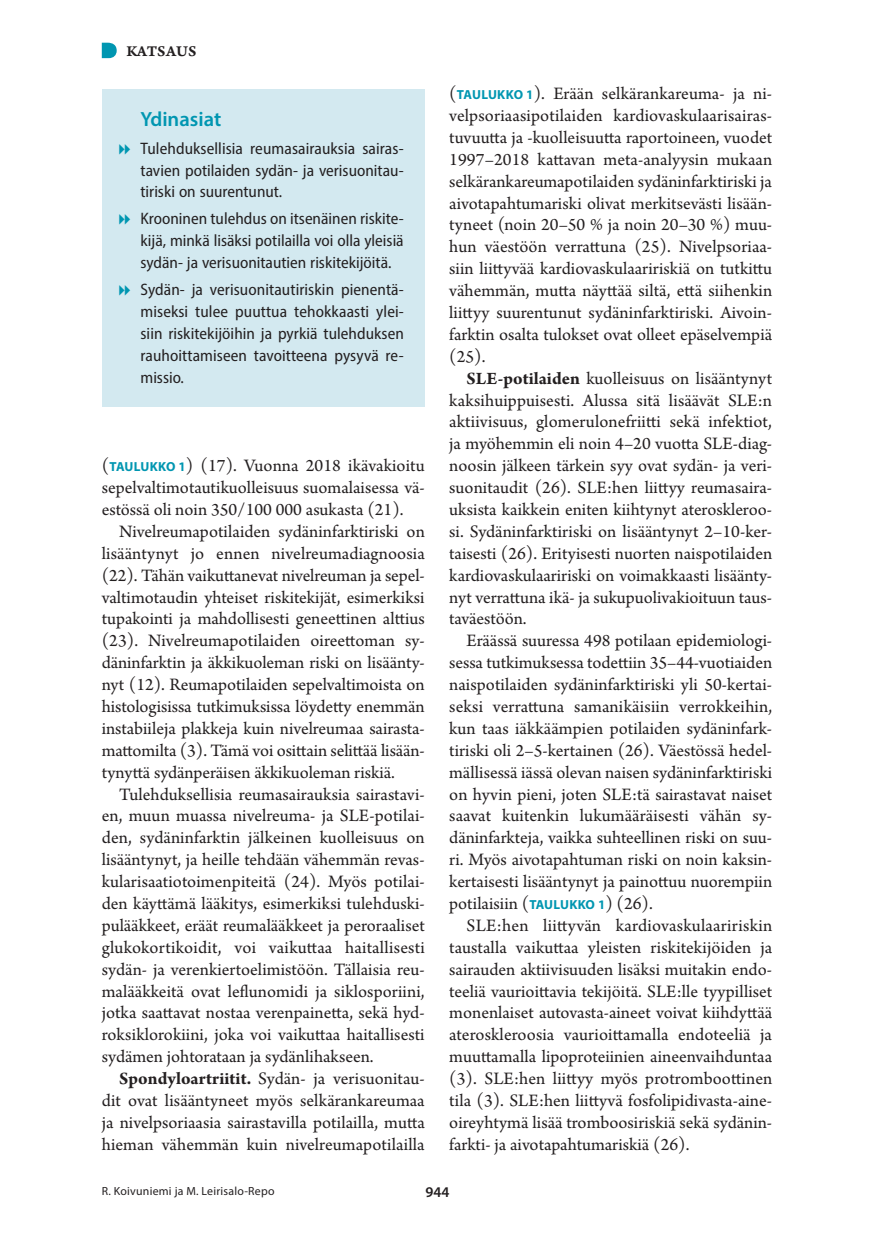
<style>
.page{position:relative;width:874px;height:1241px;background:#fff}
.page>*{position:absolute;margin:0;border:0;box-sizing:border-box;transform-origin:0 0}
.ydinasiat_otsikko_tu{font:600 20.65px "Myriad Pro";color:#0096b1}
.t1{font:18.38px/21.9px "Arno Pro";color:#231f20;text-align:justify}
.t2{font:semi-condensed 16.62px/21.9px "Myriad Pro";color:#231f20;text-align:justify}
.vinj{font:15.75px "Arno Pro Smbd Caption";letter-spacing:.005em;color:#231f20}
.t3{font:600 14.88px "Myriad Pro";color:#231f20}
.Ala{font:11.9px "Myriad Pro";letter-spacing:.02em;color:#231f20}
.s1{font-family:"Myriad Pro";font-weight:700;font-size:13.12px;color:#0096b1}
.s2{font-weight:700}
</style>
<div class="page">
<div style="left:102px;top:90px;width:322px;height:317px;background:#d3e9f0"></div>
<svg style="left:102px;top:43px;width:15px;height:15px"></svg>
<p class="vinj" style="left:126px;top:41px;width:71px">KATSAUS</p>
<p class="ydinasiat_otsikko_tu" style="left:140px;top:106px;width:82px">Ydinasiat</p>
<p class="t2" style="left:140px;top:137px;width:264px">Tulehduksellisia reumasairauksia sairas&shy;tavien potilaiden sydän- ja verisuonitau&shy;tiriski on suurentunut.</p>
<p class="t2" style="left:140px;top:207px;width:264px">Krooninen tulehdus on itsenäinen riskite&shy;kijä, minkä lisäksi potilailla voi olla yleisiä sydän- ja verisuonitautien riskitekijöitä.</p>
<p class="t2" style="left:140px;top:278px;width:265px">Sydän- ja verisuonitautiriskin pienentä&shy;miseksi tulee puuttua tehokkaasti ylei&shy;siin riskitekijöihin ja pyrkiä tulehduksen rauhoittamiseen tavoitteena pysyvä re&shy;missio.</p>
<p class="t1" style="left:102px;top:455px;width:324px">(<span class="s1">TAULUKKO 1</span>) (17). Vuonna 2018 ikävakioitu sepelvaltimotautikuolleisuus suomalaisessa vä&shy;estössä oli noin 350/100 000 asukasta (21).</p>
<p class="t1" style="left:102px;top:521px;width:324px;text-indent:17px">Nivelreumapotilaiden sydäninfarktiriski on lisääntynyt jo ennen nivelreumadiagnoosia (22). Tähän vaikuttanevat nivelreuman ja sepel&shy;valtimotaudin yhteiset riskitekijät, esimerkiksi tupakointi ja mahdollisesti geneettinen alttius (23). Nivelreumapotilaiden oireettoman sy&shy;däninfarktin ja äkkikuoleman riski on lisäänty&shy;nyt (12). Reumapotilaiden sepelvaltimoista on histologisissa tutkimuksissa löydetty enemmän instabiileja plakkeja kuin nivelreumaa sairasta&shy;mattomilta (3). Tämä voi osittain selittää lisään&shy;tynyttä sydänperäisen äkkikuoleman riskiä.</p>
<p class="t1" style="left:102px;top:784px;width:324px;text-indent:17px">Tulehduksellisia reumasairauksia sairastavi&shy;en, muun muassa nivelreuma- ja SLE-potilai&shy;den, sydäninfarktin jälkeinen kuolleisuus on lisääntynyt, ja heille tehdään vähemmän revas&shy;kularisaatiotoimenpiteitä (24). Myös potilai&shy;den käyttämä lääkitys, esimerkiksi tulehduski&shy;pulääkkeet, eräät reumalääkkeet ja peroraaliset glukokortikoidit, voi vaikuttaa haitallisesti sydän- ja verenkiertoelimistöön. Tällaisia reu&shy;malääkkeitä ovat leflunomidi ja siklosporiini, jotka saattavat nostaa verenpainetta, sekä hyd&shy;roksiklorokiini, joka voi vaikuttaa haitallisesti sydämen johtorataan ja sydänlihakseen.</p>
<p class="t1" style="left:102px;top:1068px;width:324px;text-indent:17px"><span class="s2">Spondyloartriitit.</span> Sydän- ja verisuonitau&shy;dit ovat lisääntyneet myös selkärankareumaa ja nivelpsoriaasia sairastavilla potilailla, mutta hieman vähemmän kuin nivelreumapotilailla</p>
<p class="t1" style="left:449px;top:84px;width:324px">(<span class="s1">TAULUKKO 1</span>). Erään selkärankareuma- ja ni&shy;velpsoriaasipotilaiden kardiovaskulaarisairas&shy;tuvuutta ja ‑kuolleisuutta raportoineen, vuodet 1997–2018 kattavan meta-analyysin mukaan selkärankareumapotilaiden sydäninfarktiriski ja aivotapahtumariski olivat merkitsevästi lisään&shy;tyneet (noin 20–50 % ja noin 20–30 %) muu&shy;hun väestöön verrattuna (25). Nivelpsoriaa&shy;siin liittyvää kardiovaskulaaririskiä on tutkittu vähemmän, mutta näyttää siltä, että siihenkin liittyy suurentunut sydäninfarktiriski. Aivoin&shy;farktin osalta tulokset ovat olleet epäselvempiä (25).</p>
<p class="t1" style="left:449px;top:368px;width:324px;text-indent:17px"><span class="s2">SLE-potilaiden</span> kuolleisuus on lisääntynyt kaksihuippuisesti. Alussa sitä lisäävät SLE:n aktiivisuus, glomerulonefriitti sekä infektiot, ja myöhemmin eli noin 4–20 vuotta SLE-diag&shy;noosin jälkeen tärkein syy ovat sydän- ja veri&shy;suonitaudit (26). SLE:hen liittyy reumasaira&shy;uksista kaikkein eniten kiihtynyt ateroskleroo&shy;si. Sydäninfarktiriski on lisääntynyt 2–10-ker&shy;taisesti (26). Erityisesti nuorten naispotilaiden kardiovaskulaaririski on voimakkaasti lisäänty&shy;nyt verrattuna ikä- ja sukupuolivakioituun taus&shy;taväestöön.</p>
<p class="t1" style="left:449px;top:630px;width:324px;text-indent:17px">Eräässä suuressa 498 potilaan epidemiologi&shy;sessa tutkimuksessa todettiin 35–44-vuotiaiden naispotilaiden sydäninfarktiriski yli 50-kertai&shy;seksi verrattuna samanikäisiin verrokkeihin, kun taas iäkkäämpien potilaiden sydäninfark&shy;tiriski oli 2–5-kertainen (26). Väestössä hedel&shy;mällisessä iässä olevan naisen sydäninfarktiriski on hyvin pieni, joten SLE:tä sairastavat naiset saavat kuitenkin lukumääräisesti vähän sy&shy;däninfarkteja, vaikka suhteellinen riski on suu&shy;ri. Myös aivotapahtuman riski on noin kaksin&shy;kertaisesti lisääntynyt ja painottuu nuorempiin potilaisiin (<span class="s1">TAULUKKO 1</span>) (26).</p>
<p class="t1" style="left:449px;top:915px;width:324px;text-indent:17px">SLE:hen liittyvän kardiovaskulaaririskin taustalla vaikuttaa yleisten riskitekijöiden ja sairauden aktiivisuuden lisäksi muitakin endo&shy;teeliä vaurioittavia tekijöitä. SLE:lle tyypilliset monenlaiset autovasta-aineet voivat kiihdyttää ateroskleroosia vaurioittamalla endoteeliä ja muuttamalla lipoproteiinien aineenvaihduntaa (3). SLE:hen liittyy myös protromboottinen tila (3). SLE:hen liittyvä fosfolipidivasta-aine&shy;oireyhtymä lisää tromboosiriskiä sekä sydänin&shy;farkti- ja aivotapahtumariskiä (26).</p>
<p class="Ala" style="left:102px;top:1183px;width:174px">R. Koivuniemi ja M. Leirisalo-Repo</p>
<p class="t3" style="left:425px;top:1182px;width:25px">944</p>
</div>
